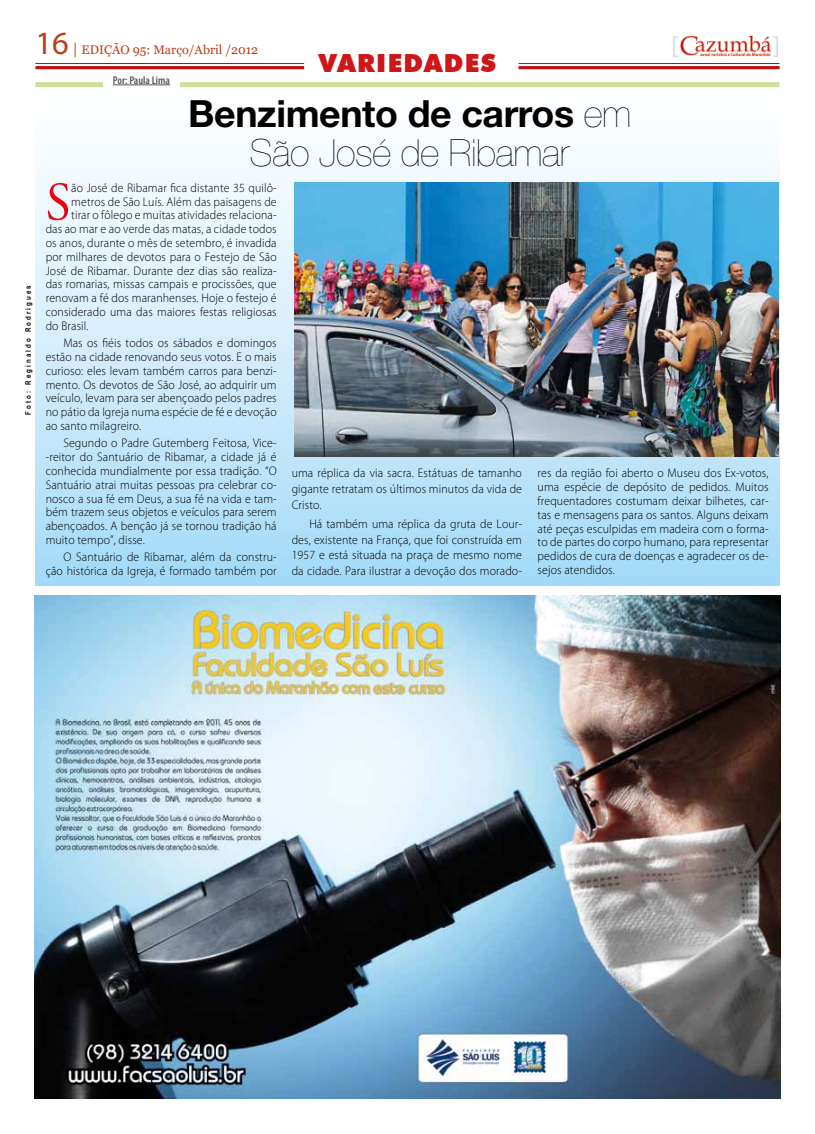
<style>
.page{position:relative;width:815px;height:1134px;background:#fff}
.page>*{position:absolute;margin:0;border:0;box-sizing:border-box;transform-origin:0 0}
.t1{font:54px "Adobe Garamond Pro";color:#e30613;scale:.95 1}
.t2{font:700 37.5px/38.8px "Helvetica Neue";letter-spacing:-.01em;color:#000;text-align:center}
.t3{font:900 25px "Futura BT";letter-spacing:.05em;color:#cd1719}
.t4{font:300 12.5px/13.8px "Myriad Pro";letter-spacing:.01em;color:#000;text-align:justify;scale:.95 1}
.t5{font:12.5px "Georgia";color:#b93f18}
.t6{font:600 condensed 11.25px "Myriad Pro";color:#575756}
.t7{font:700 7.5px "Arial Narrow";letter-spacing:.28em;color:#000}
.s1{font-family:"Myriad";font-size:32.5px}
.s2{font-size:15px}
.s3{font-weight:200}
</style>
<div class="page">
<img style="left:673px;top:35px;width:105px;height:22px">
<div style="left:35px;top:82px;width:745px;height:503px;background:linear-gradient(to bottom,#fff,#a7dbf9)"></div>
<img style="left:295px;top:183px;width:484px;height:274px">
<div style="left:168px;top:82px;width:612px;height:5px;background:#d0e09b"></div>
<div style="left:35px;top:82px;width:84px;height:5px;background:#d0e09b"></div>
<div style="left:104px;top:76px;width:76px;height:12px;background:#fff"></div>
<hr style="left:113px;top:85px;width:57px;height:1px;background:#575756">
<hr style="left:519px;top:63px;width:261px;height:1px;background:#c00d0e">
<hr style="left:519px;top:66px;width:261px;height:3px;background:#c00d0e">
<hr style="left:35px;top:63px;width:269px;height:1px;background:#c00d0e">
<hr style="left:35px;top:66px;width:269px;height:3px;background:#c00d0e">
<img style="left:35px;top:595px;width:745px;height:503px">
<p class="t5" style="left:35px;top:42px;width:224px"><span class="s1">16</span> <span class="s2">|</span> edição 95: Março/Abril /2012</p>
<p class="t6" style="left:113px;top:73px;width:59px">Por: Paula Lima</p>
<h3 class="t3" style="left:319px;top:48px;width:179px">VARIEDADES</h3>
<p class="t7" style="left:22px;top:415px;width:131px;rotate:-90deg">foto: Reginaldo Rodrigues</p>
<h2 class="t2" style="left:188px;top:94px;width:445px">Benzimento de carros <span class="s3">em<br>São José de Ribamar</span></h2>
<h1 class="t1" style="left:46px;top:170px;width:28px">S</h1>
<p class="t4" style="left:71px;top:181px;width:218px">ão José de Ribamar fica distante 35 quilô-</p>
<p class="t4" style="left:71px;top:194px;width:218px">metros de São Luís. Além das paisagens de</p>
<p class="t4" style="left:71px;top:208px;width:218px">tirar o fôlego e muitas atividades relaciona-</p>
<p class="t4" style="left:46px;top:222px;width:245px">das ao mar e ao verde das matas, a cidade todos</p>
<p class="t4" style="left:46px;top:236px;width:245px">os anos, durante o mês de setembro, é invadida</p>
<p class="t4" style="left:46px;top:250px;width:245px">por milhares de devotos para o Festejo de São</p>
<p class="t4" style="left:46px;top:263px;width:245px">José de Ribamar. Durante dez dias são realiza-</p>
<p class="t4" style="left:46px;top:277px;width:245px">das romarias, missas campais e procissões, que</p>
<p class="t4" style="left:46px;top:291px;width:245px">renovam a fé dos maranhenses. Hoje o festejo é</p>
<p class="t4" style="left:46px;top:305px;width:245px">considerado uma das maiores festas religiosas</p>
<p class="t4" style="left:46px;top:319px;width:47px">do Brasil.</p>
<p class="t4" style="left:46px;top:336px;width:245px;text-indent:18px">Mas os fiéis todos os sábados e domingos estão na cidade renovando seus votos. E o mais curioso: eles levam também carros para benzi&shy;mento. Os devotos de São José, ao adquirir um veículo, levam para ser abençoado pelos padres no pátio da Igreja numa espécie de fé e devoção ao santo milagreiro.</p>
<p class="t4" style="left:46px;top:436px;width:245px;text-indent:18px">Segundo o Padre Gutemberg Feitosa, Vice--reitor do Santuário de Ribamar, a cidade já é conhecida mundialmente por essa tradição. “O Santuário atrai muitas pessoas pra celebrar co&shy;nosco a sua fé em Deus, a sua fé na vida e tam&shy;bém trazem seus objetos e veículos para serem abençoados. A benção já se tornou tradição há muito tempo”, disse.</p>
<p class="t4" style="left:46px;top:550px;width:245px;text-align:right">O Santuário de Ribamar, além da constru&shy;ção histórica da Igreja, é formado também por</p>
<p class="t4" style="left:292px;top:465px;width:244px;line-height:15.8px">uma réplica da via sacra. Estátuas de tamanho gigante retratam os últimos minutos da vida de Cristo.</p>
<p class="t4" style="left:292px;top:516px;width:244px;line-height:15.8px;text-indent:18px">Há também uma réplica da gruta de Lour&shy;des, existente na França, que foi construída em 1957 e está situada na praça de mesmo nome da cidade. Para ilustrar a devoção dos morado-</p>
<p class="t4" style="left:538px;top:466px;width:245px">res da região foi aberto o Museu dos Ex-votos, uma espécie de depósito de pedidos. Muitos frequentadores costumam deixar bilhetes, car&shy;tas e mensagens para os santos. Alguns deixam até peças esculpidas em madeira com o forma&shy;to de partes do corpo humano, para representar pedidos de cura de doenças e agradecer os de&shy;sejos atendidos.</p>
</div>
